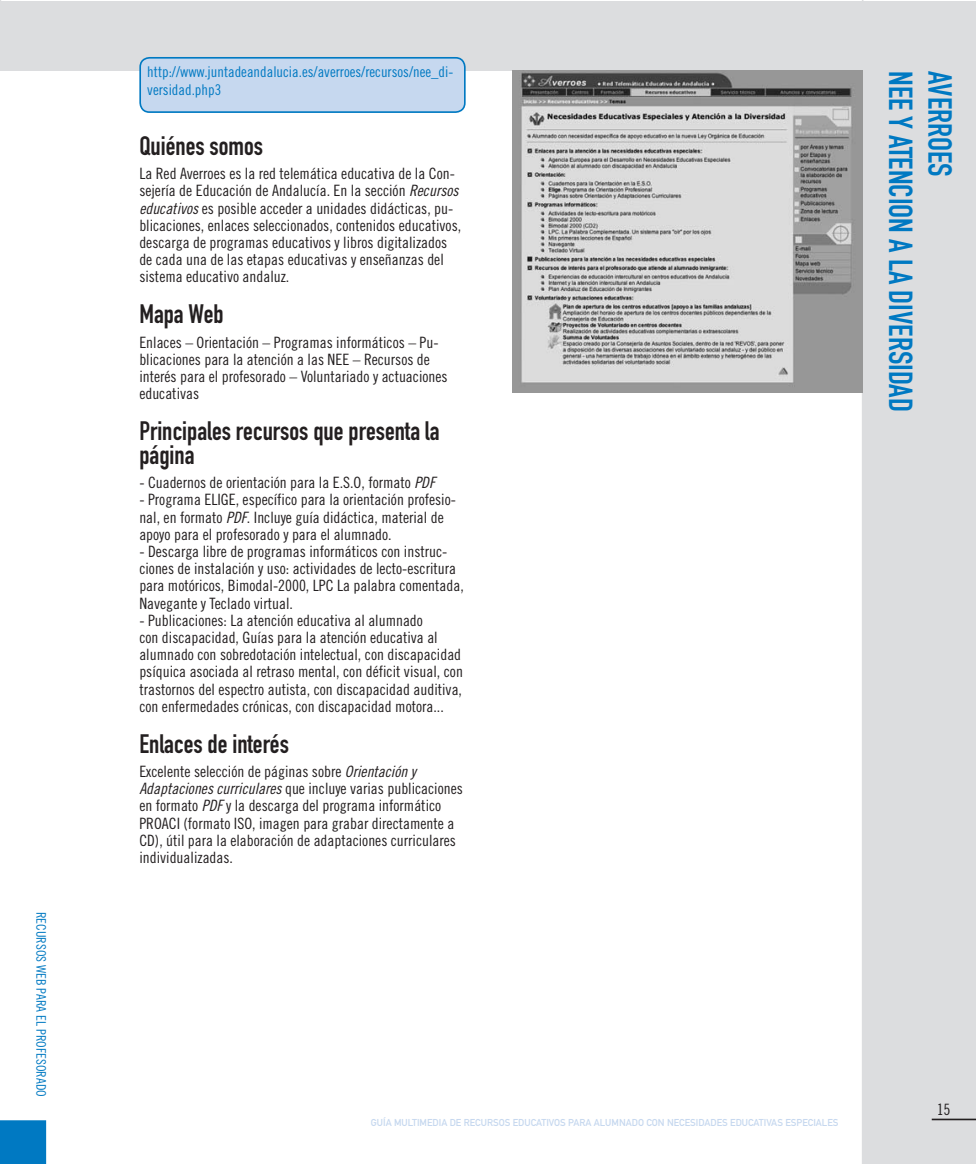
<style>
.page{position:relative;width:976px;height:1164px;background:#fff}
.page>*{position:absolute;margin:0;border:0;box-sizing:border-box;transform-origin:0 0}
.t1{font:32.9px "DIN Engschrift Std";color:#0079c2}
.t2{font:26.25px/23.8px "DIN Engschrift Std";color:#231f20}
.t3{font:15.58px/17.2px "Trade Gothic LT Std Cn 18";color:#231f20}
.t4{font:14.88px "Trade Gothic LT Std Cn 18";color:#0079c2}
.t5{font:13.12px "Trade Gothic LT Std Cn 18";color:#0079c2}
.t6{font:9.8px "DIN Mittelschrift Std";color:#c6d8ef}
.s1{font-family:"Trade Gothic LT Std Cn 18 Obl"}
</style>
<div class="page">
<div style="left:0;top:1px;width:862px;height:70px;background:#dcdddf"></div>
<div style="left:862px;top:1px;width:114px;height:1162px;background:#dcdddf"></div>
<hr style="left:932px;top:1118px;width:44px;height:2px;background:#231f20">
<div style="left:0;top:1120px;width:46px;height:43px;background:#0079c2"></div>
<img style="left:513px;top:71px;width:349px;height:321px">
<div style="left:140px;top:58px;width:325px;height:54px;background:#c6d8ef;border-radius:9px"></div>
<div style="left:139px;top:57px;width:327px;height:56px;border:2px solid #0079c2;border-radius:9px"></div>
<p class="t5" style="left:47px;top:911px;width:187px;rotate:90deg">RECURSOS WEB PARA EL PROFESORADO</p>
<p class="t4" style="left:147px;top:66px;width:308px">http://www.juntadeandalucia.es/averroes/recursos/nee_di-</p>
<h1 class="t1" style="left:912px;top:71px;width:342px;rotate:90deg">NEE Y ATENCION A LA DIVERSIDAD</h1>
<h1 class="t1" style="left:951px;top:71px;width:107px;rotate:90deg">AVERROES</h1>
<p class="t4" style="left:147px;top:83px;width:75px">versidad.php3</p>
<h2 class="t2" style="left:139px;top:136px;width:125px">Quiénes somos</h2>
<p class="t3" style="left:139px;top:166px;width:323px">La Red Averroes es la red telemática educativa de la Con&shy;sejería de Educación de Andalucía. En la sección <span class="s1">Recursos educativos</span> es posible acceder a unidades didácticas, pu&shy;blicaciones, enlaces seleccionados, contenidos educativos, descarga de programas educativos y libros digitalizados de cada una de las etapas educativas y enseñanzas del sistema educativo andaluz.</p>
<h2 class="t2" style="left:139px;top:305px;width:86px">Mapa Web</h2>
<p class="t3" style="left:139px;top:334px;width:310px">Enlaces – Orientación – Programas informáticos – Pu&shy;blicaciones para la atención a las NEE – Recursos de interés para el profesorado – Voluntariado y actuaciones educativas</p>
<h2 class="t2" style="left:139px;top:421px;width:302px">Principales recursos que presenta la página</h2>
<p class="t3" style="left:139px;top:475px;width:297px">- Cuadernos de orientación para la E.S.O, formato <span class="s1">PDF</span></p>
<p class="t3" style="left:139px;top:492px;width:318px">- Programa ELIGE, específico para la orientación profesio&shy;nal, en formato <span class="s1">PDF</span>. Incluye guía didáctica, material de apoyo para el profesorado y para el alumnado.</p>
<p class="t3" style="left:139px;top:544px;width:326px">- Descarga libre de programas informáticos con instruc&shy;ciones de instalación y uso: actividades de lecto-escritura para motóricos, Bimodal-2000, LPC La palabra comentada, Navegante y Teclado virtual.</p>
<p class="t3" style="left:139px;top:612px;width:325px">- Publicaciones: La atención educativa al alumnado<br>con discapacidad, Guías para la atención educativa al alumnado con sobredotación intelectual, con discapacidad psíquica asociada al retraso mental, con déficit visual, con trastornos del espectro autista, con discapacidad auditiva, con enfermedades crónicas, con discapacidad motora...</p>
<h2 class="t2" style="left:139px;top:734px;width:151px">Enlaces de interés</h2>
<p class="t3" style="left:139px;top:763px;width:325px">Excelente selección de páginas sobre <span class="s1">Orientación y Adaptaciones curriculares</span> que incluye varias publicaciones en formato <span class="s1">PDF</span> y la descarga del programa informático PROACI (formato ISO, imagen para grabar directamente a CD), útil para la elaboración de adaptaciones curriculares individualizadas.</p>
<p class="t6" style="left:371px;top:1116px;width:469px">GUÍA MULTIMEDIA DE RECURSOS EDUCATIVOS PARA ALUMNADO CON NECESIDADES EDUCATIVAS ESPECIALES</p>
<p class="t3" style="left:937px;top:1101px;width:15px">15</p>
</div>
